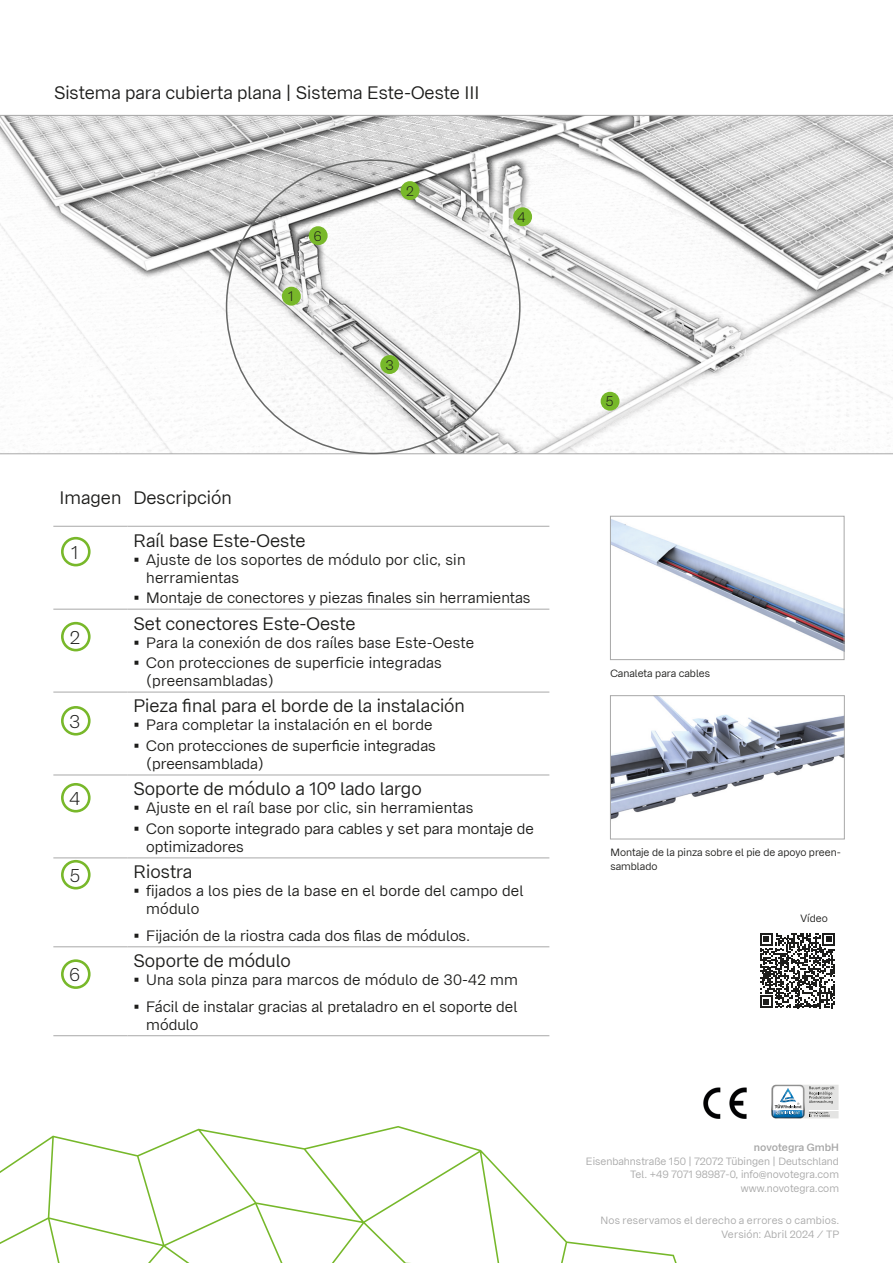
<style>
.page{position:relative;width:893px;height:1263px;background:#fff}
.page>*{position:absolute;margin:0;border:0;box-sizing:border-box;transform-origin:0 0}
.t1{font:18px "Bay Wa Sans";color:#1d1d1b}
.t2{font:300 18px "Bay Wa Sans";color:#1d1d1b}
.t3{font:15px/18px "Bay Wa Sans";color:#1d1d1b}
.t4{font:300 13.5px "Bay Wa Sans";color:#1d1d1b}
.t5{font:10.5px/13.5px "Bay Wa Sans";color:#a8a8a8;text-align:right}
.t6{font:10.5px/13.5px "Bay Wa Sans";color:#1d1d1b}
.t7{font:600 10.5px "Bay Wa Sans";color:#a8a8a8}
</style>
<div class="page">
<img style="left:703px;top:1088px;width:44px;height:31px">
<svg style="left:771px;top:1084px;width:68px;height:35px"></svg>
<svg style="left:0;top:1126px;width:677px;height:137px"></svg>
<svg style="left:760px;top:933px;width:75px;height:75px"></svg>
<svg style="left:0;top:115px;width:893px;height:339px"></svg>
<img style="left:227px;top:160px;width:293px;height:293px;border-radius:147px">
<hr style="left:53px;top:526px;width:75px;height:1px;background:#a8a8a8">
<hr style="left:128px;top:526px;width:421px;height:1px;background:#a8a8a8">
<hr style="left:53px;top:609px;width:75px;height:1px;background:#a8a8a8">
<hr style="left:128px;top:609px;width:421px;height:1px;background:#a8a8a8">
<hr style="left:53px;top:692px;width:75px;height:1px;background:#a8a8a8">
<hr style="left:128px;top:692px;width:421px;height:1px;background:#a8a8a8">
<hr style="left:53px;top:775px;width:75px;height:1px;background:#a8a8a8">
<hr style="left:128px;top:775px;width:421px;height:1px;background:#a8a8a8">
<hr style="left:53px;top:858px;width:75px;height:1px;background:#a8a8a8">
<hr style="left:128px;top:858px;width:421px;height:1px;background:#a8a8a8">
<hr style="left:53px;top:946px;width:75px;height:1px;background:#a8a8a8">
<hr style="left:128px;top:946px;width:421px;height:1px;background:#a8a8a8">
<hr style="left:53px;top:1035px;width:75px;height:1px;background:#a8a8a8">
<hr style="left:128px;top:1035px;width:421px;height:1px;background:#a8a8a8">
<img style="left:612px;top:519px;width:230px;height:132px">
<div style="left:610px;top:516px;width:234px;height:144px;border:1px solid #a8a8a8"></div>
<img style="left:612px;top:697px;width:231px;height:122px">
<div style="left:610px;top:695px;width:235px;height:144px;border:1px solid #a8a8a8"></div>
<div style="left:381px;top:356px;width:17px;height:17px;background:#76b82a;border-radius:50%"></div>
<div style="left:380px;top:355px;width:19px;height:19px;border:2px solid #76b82a;border-radius:50%"></div>
<div style="left:283px;top:288px;width:17px;height:17px;background:#78b82a;border-radius:50%"></div>
<div style="left:282px;top:287px;width:19px;height:19px;border:2px solid #78b82a;border-radius:50%"></div>
<div style="left:601px;top:393px;width:18px;height:17px;background:#76b82a;border-radius:50%"></div>
<div style="left:601px;top:392px;width:18px;height:19px;border:2px solid #76b82a;border-radius:50%"></div>
<div style="left:401px;top:182px;width:18px;height:17px;background:#78b82a;border-radius:50%"></div>
<div style="left:401px;top:181px;width:18px;height:19px;border:2px solid #78b82a;border-radius:50%"></div>
<div style="left:514px;top:208px;width:17px;height:17px;background:#78b82a;border-radius:50%"></div>
<div style="left:513px;top:207px;width:19px;height:19px;border:2px solid #78b82a;border-radius:50%"></div>
<div style="left:310px;top:227px;width:17px;height:17px;background:#78b82a;border-radius:50%"></div>
<div style="left:309px;top:226px;width:19px;height:19px;border:2px solid #78b82a;border-radius:50%"></div>
<div style="left:61px;top:537px;width:30px;height:29px;border:3px solid #78b82a;border-radius:50%"></div>
<div style="left:61px;top:622px;width:30px;height:29px;border:3px solid #78b82a;border-radius:50%"></div>
<div style="left:61px;top:706px;width:30px;height:29px;border:3px solid #78b82a;border-radius:50%"></div>
<div style="left:61px;top:783px;width:30px;height:29px;border:3px solid #78b82a;border-radius:50%"></div>
<div style="left:61px;top:860px;width:30px;height:29px;border:3px solid #78b82a;border-radius:50%"></div>
<div style="left:61px;top:959px;width:30px;height:30px;border:3px solid #78b82a;border-radius:50%"></div>
<p class="t1" style="left:54px;top:82px;width:427px">Sistema para cubierta plana | Sistema Este-Oeste III</p>
<p class="t4" style="left:288px;top:289px;width:7px">1</p>
<p class="t4" style="left:314px;top:228px;width:10px">6</p>
<p class="t4" style="left:406px;top:183px;width:9px">2</p>
<p class="t4" style="left:386px;top:357px;width:10px">3</p>
<p class="t4" style="left:517px;top:209px;width:10px">4</p>
<p class="t1" style="left:60px;top:487px;width:174px">Imagen Descripción</p>
<p class="t1" style="left:134px;top:529px;width:173px">Raíl base Este-Oeste</p>
<p class="t3" style="left:146px;top:550px;width:321px;text-indent:-13px">• Ajuste de los soportes de módulo por clic, sin herramientas</p>
<p class="t3" style="left:134px;top:589px;width:399px">• Montaje de conectores y piezas finales sin herramientas</p>
<p class="t1" style="left:134px;top:612px;width:223px">Set conectores Este-Oeste</p>
<p class="t3" style="left:134px;top:633px;width:342px">• Para la conexión de dos raíles base Este-Oeste</p>
<p class="t3" style="left:146px;top:654px;width:297px;text-indent:-13px">• Con protecciones de superficie integradas (preensambladas)</p>
<p class="t1" style="left:134px;top:695px;width:333px">Pieza final para el borde de la instalación</p>
<p class="t3" style="left:134px;top:716px;width:301px">• Para completar la instalación en el borde</p>
<p class="t3" style="left:146px;top:737px;width:291px;text-indent:-13px">• Con protecciones de superficie integradas (preensamblada)</p>
<p class="t1" style="left:134px;top:778px;width:290px">Soporte de módulo a 10º lado largo</p>
<p class="t3" style="left:134px;top:799px;width:341px">• Ajuste en el raíl base por clic, sin herramientas</p>
<p class="t3" style="left:146px;top:820px;width:389px;text-indent:-13px">• Con soporte integrado para cables y set para montaje de optimizadores</p>
<p class="t1" style="left:134px;top:861px;width:60px">Riostra</p>
<p class="t3" style="left:146px;top:882px;width:379px;text-indent:-13px">• fijados a los pies de la base en el borde del campo del módulo</p>
<p class="t3" style="left:134px;top:927px;width:338px">• Fijación de la riostra cada dos filas de módulos.</p>
<p class="t1" style="left:134px;top:950px;width:159px">Soporte de módulo</p>
<p class="t3" style="left:134px;top:971px;width:386px">• Una sola pinza para marcos de módulo de 30-42 mm</p>
<p class="t3" style="left:146px;top:997px;width:373px;text-indent:-13px">• Fácil de instalar gracias al pretaladro en el soporte del módulo</p>
<p class="t2" style="left:71px;top:542px;width:9px">1</p>
<p class="t2" style="left:70px;top:627px;width:12px">2</p>
<p class="t2" style="left:69px;top:711px;width:13px">3</p>
<p class="t2" style="left:69px;top:788px;width:12px">4</p>
<p class="t2" style="left:70px;top:865px;width:12px">5</p>
<p class="t2" style="left:70px;top:964px;width:12px">6</p>
<p class="t4" style="left:606px;top:393px;width:10px">5</p>
<p class="t6" style="left:610px;top:666px;width:101px">Canaleta para cables</p>
<p class="t6" style="left:610px;top:846px;width:232px">Montaje de la pinza sobre el pie de apoyo preen&shy;samblado</p>
<p class="t6" style="left:801px;top:911px;width:29px">Vídeo</p>
<p class="t7" style="left:754px;top:1141px;width:87px">novotegra GmbH</p>
<p class="t5" style="left:586px;top:1154px;width:255px">Eisenbahnstraße 150 | 72072 Tübingen | Deutschland<br>Tel. +49 7071 98987-0, info@novotegra.com www.novotegra.com</p>
<p class="t5" style="left:600px;top:1214px;width:240px">Nos reservamos el derecho a errores o cambios.<br>Versión: Abril 2024 / TP</p>
</div>
